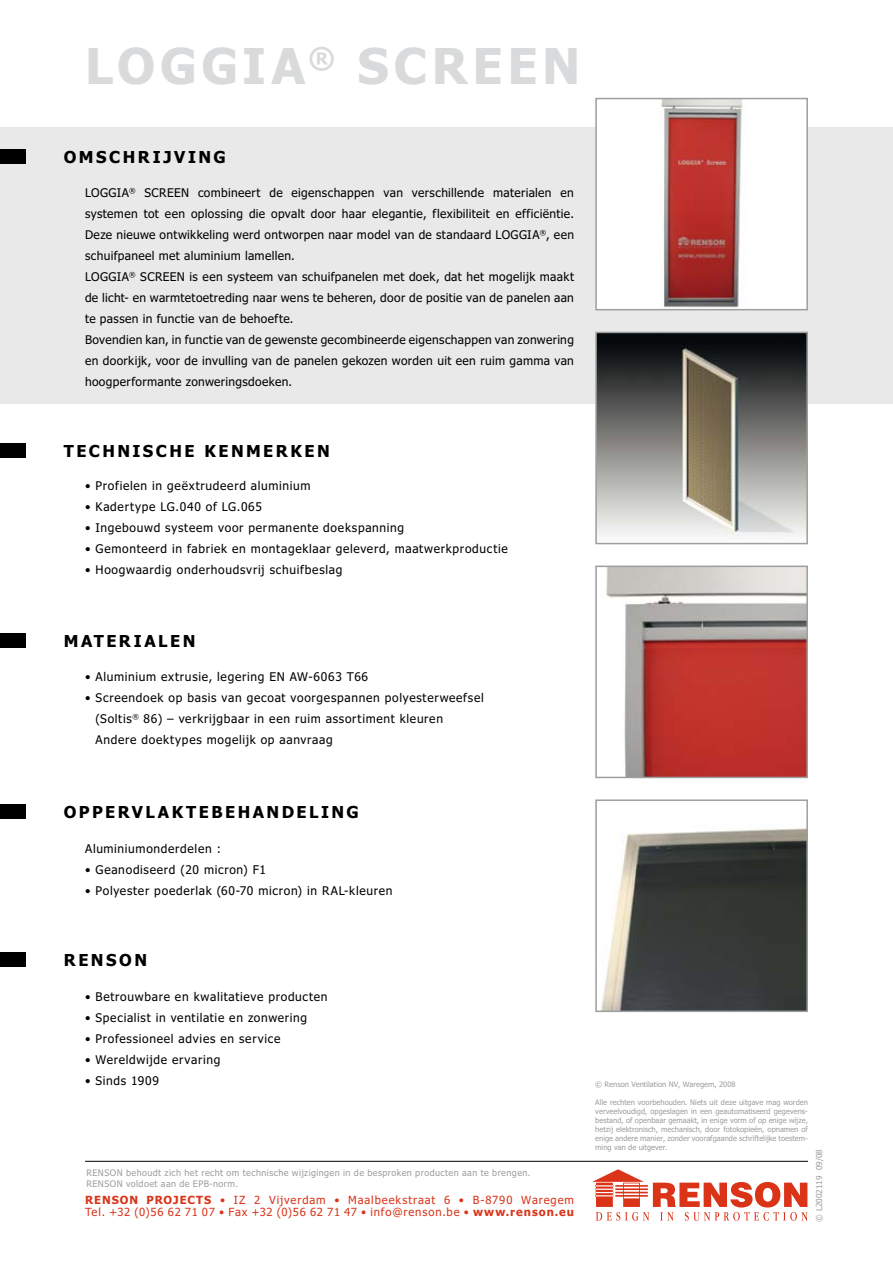
<style>
.page{position:relative;width:893px;height:1263px;background:#fff}
.page>*{position:absolute;margin:0;border:0;box-sizing:border-box;transform-origin:0 0}
.t1{font:700 49.5px "Tahoma";letter-spacing:.09em;color:#d9dadb}
.t2{font:700 16.5px "Tahoma";letter-spacing:.15em;color:#000}
.t3{font:12px/21px "Tahoma";letter-spacing:.05em;color:#000}
.t4{font:12px/21px "Tahoma";letter-spacing:.025em;color:#000}
.t5{font:11.25px/12px "Tahoma";letter-spacing:.08em;color:#da351a;text-align:right}
.t6{font:700 11.25px "Tahoma";color:#da351a}
.t7{font:9px/10.8px "Tahoma";letter-spacing:.045em;color:#9c9e9f}
.t8{font:8.25px "Tahoma";color:#9c9e9f}
.t9{font:7.5px/9px "Tahoma";color:#9c9e9f;text-align:justify}
.s1{font-weight:700}
</style>
<div class="page">
<div style="left:0;top:128px;width:893px;height:276px;background:#e9e9ea"></div>
<img style="left:601px;top:828px;width:204px;height:181px">
<div style="left:595px;top:799px;width:213px;height:213px;border:2px solid #9c9e9f"></div>
<div style="left:596px;top:99px;width:211px;height:211px;background:#fff"></div>
<img style="left:661px;top:101px;width:82px;height:206px">
<div style="left:595px;top:98px;width:213px;height:212px;border:2px solid #9c9e9f"></div>
<hr style="left:85px;top:1161px;width:723px;height:1px;background:#000">
<svg style="left:592px;top:1169px;width:216px;height:52px"></svg>
<img style="left:598px;top:335px;width:207px;height:204px">
<div style="left:595px;top:332px;width:213px;height:212px;border:2px solid #9c9e9f"></div>
<img style="left:605px;top:569px;width:200px;height:206px">
<div style="left:595px;top:566px;width:213px;height:212px;border:2px solid #9c9e9f"></div>
<div style="left:0;top:443px;width:26px;height:15px;background:#000"></div>
<div style="left:0;top:149px;width:26px;height:15px;background:#000"></div>
<div style="left:0;top:633px;width:26px;height:15px;background:#000"></div>
<div style="left:0;top:804px;width:26px;height:15px;background:#000"></div>
<div style="left:0;top:952px;width:26px;height:15px;background:#000"></div>
<h1 class="t1" style="left:85px;top:31px;width:497px">loggia<sup>®</sup> screen</h1>
<h2 class="t2" style="left:64px;top:145px;width:138px">OMSC HRI JVING</h2>
<p class="t4" style="left:85px;top:182px;width:491px">Loggia<sup>®</sup> screen combineert de eigenschappen van verschillende materialen en systemen tot een oplossing die opvalt door haar elegantie, flexibiliteit en efficiëntie.<br>Deze nieuwe ontwikkeling werd ontworpen naar model van de standaard LOGGIA<sup>®</sup>, een schuifpaneel met aluminium lamellen.<br>Loggia<sup>®</sup> screen is een systeem van schuifpanelen met doek, dat het mogelijk maakt de licht- en warmtetoetreding naar wens te beheren, door de positie van de panelen aan te passen in functie van de behoefte.<br>Bovendien kan, in functie van de gewenste gecombineerde eigenschappen van zonwering en doorkijk, voor de invulling van de panelen gekozen worden uit een ruim gamma van hoogperformante zonweringsdoeken.</p>
<h2 class="t2" style="left:64px;top:439px;width:67px">TEC HNISC</h2>
<h2 class="t2" style="left:169px;top:439px;width:148px">HE KEN MER KEN</h2>
<p class="t3" style="left:85px;top:475px;width:227px">• Profielen in geëxtrudeerd aluminium</p>
<p class="t3" style="left:85px;top:496px;width:178px">• Kadertype LG.040 of LG.065</p>
<p class="t3" style="left:85px;top:517px;width:321px">• Ingebouwd systeem voor permanente doekspanning</p>
<p class="t3" style="left:85px;top:538px;width:424px">• Gemonteerd in fabriek en montageklaar geleverd, maatwerkproductie</p>
<p class="t3" style="left:85px;top:559px;width:259px">• Hoogwaardig onderhoudsvrij schuifbeslag</p>
<h2 class="t2" style="left:64px;top:630px;width:56px">MATERIALEN</h2>
<p class="t3" style="left:85px;top:666px;width:285px">• Aluminium extrusie, legering EN AW-6063 T66</p>
<p class="t3" style="left:96px;top:687px;width:390px;text-indent:-10px">• Screendoek op basis van gecoat voorgespannen polyesterweefsel (Soltis<sup>®</sup> 86) – verkrijgbaar in een ruim assortiment kleuren<br>Andere doektypes mogelijk op aanvraag</p>
<h2 class="t2" style="left:64px;top:800px;width:246px">OPPERVLAKTEBEHAN DELING</h2>
<p class="t3" style="left:85px;top:837px;width:137px">Aluminiumonderdelen :</p>
<p class="t3" style="left:85px;top:858px;width:182px">• Geanodiseerd (20 micron) F1</p>
<p class="t3" style="left:85px;top:879px;width:309px">• Polyester poederlak (60-70 micron) in RAL-kleuren</p>
<h2 class="t2" style="left:64px;top:948px;width:15px">RENSON</h2>
<p class="t3" style="left:85px;top:985px;width:244px">• Betrouwbare en kwalitatieve producten</p>
<p class="t3" style="left:85px;top:1006px;width:224px">• Specialist in ventilatie en zonwering</p>
<p class="t3" style="left:85px;top:1027px;width:197px">• Professioneel advies en service</p>
<p class="t3" style="left:85px;top:1048px;width:137px">• Wereldwijde ervaring</p>
<p class="t3" style="left:85px;top:1069px;width:76px">• Sinds 1909</p>
<p class="t7" style="left:86px;top:1167px;width:446px">RENSON behoudt zich het recht om technische wijzigingen in de besproken producten aan te brengen.<br>RENSON voldoet aan de EPB-norm.</p>
<p class="t6" style="left:85px;top:1192px;width:10px">RENSON</p>
<p class="t5" style="left:85px;top:1194px;width:490px"><span class="s1">PROJECTS</span> • IZ 2 Vijverdam • Maalbeekstraat 6 • B-8790 Waregem<br>Tel. +32 (0)56 62 71 07 • Fax +32 (0)56 62 71 47 • info@renson.be • <span class="s1">www.renson.eu</span></p>
<p class="t9" style="left:595px;top:1080px;width:142px">© Renson Ventilation NV, Waregem, 2008</p>
<p class="t9" style="left:595px;top:1098px;width:214px">Alle rechten voorbehouden. Niets uit deze uitgave mag worden verveelvoudigd, opgeslagen in een geautomatiseerd gegevens&shy;bestand, of openbaar gemaakt, in enige vorm of op enige wijze, hetzij elektronisch, mechanisch, door fotokopieën, opnamen of enige andere manier, zonder voorafgaande schriftelijke toestem&shy;ming van de uitgever.</p>
<p class="t8" style="left:814px;top:1221px;width:74px;rotate:-90deg">© L2002119 09/08</p>
</div>
